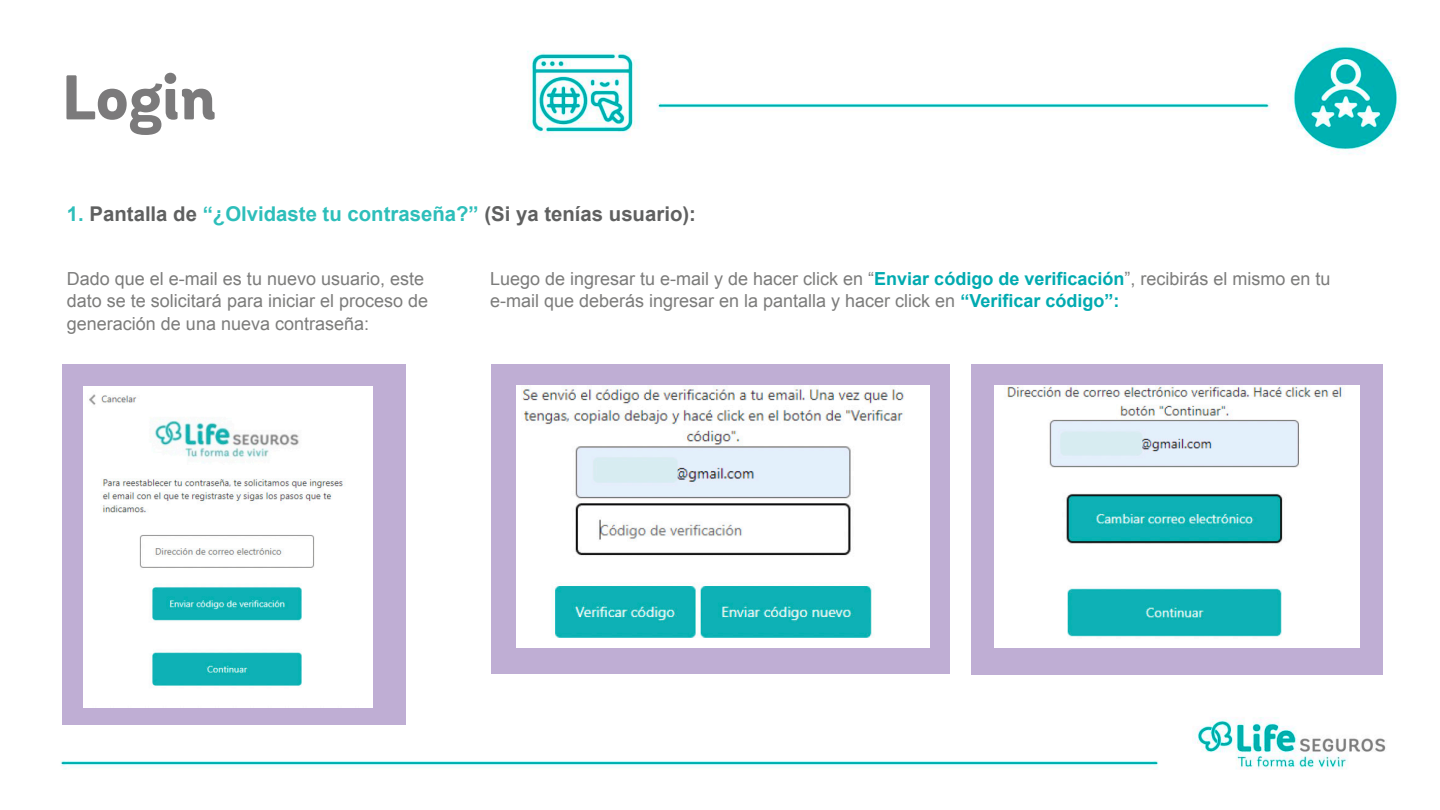
<style>
.page{position:relative;width:1440px;height:810px;background:#fff}
.page>*{position:absolute;margin:0;border:0;box-sizing:border-box;transform-origin:0 0}
.t1{font:800 63px "Andes Rounded";color:#7b7a7b}
.t2{font:700 20.4px "Arial";color:#5f6060}
.t3{font:18px/22.5px "Arial";color:#7c7c7b}
.s1{color:#2dbeba}
.s2{font-weight:700;color:#00aab0}
</style>
<div class="page">
<img style="left:60px;top:42px;width:1340px;height:728px">
<div style="left:663px;top:129px;width:614px;height:576px;background:#fff"></div>
<div style="left:46px;top:63px;width:480px;height:426px;background:#fff"></div>
<div style="left:62px;top:364px;width:344px;height:361px;background:#bfaed4"></div>
<div style="left:491px;top:364px;width:459px;height:310px;background:#bfaed4"></div>
<div style="left:971px;top:364px;width:412px;height:310px;background:#bfaed4"></div>
<img style="left:83px;top:386px;width:290px;height:322px">
<img style="left:517px;top:385px;width:413px;height:262px">
<img style="left:994px;top:385px;width:366px;height:262px">
<h1 class="t1" style="left:62px;top:58px;width:155px">Login</h1>
<p class="t2" style="left:67px;top:200px;width:631px"><span class="s1">1.</span> Pantalla de <span class="s1">“¿Olvidaste tu contraseña?”</span> (Si ya tenías usuario):</p>
<p class="t3" style="left:67px;top:267px;width:363px">Dado que el e-mail es tu nuevo usuario, este dato se te solicitará para iniciar el proceso de generación de una nueva contraseña:</p>
<p class="t3" style="left:490px;top:267px;width:842px">Luego de ingresar tu e-mail y de hacer click en “<span class="s2">Enviar código de verificación</span>”, recibirás el mismo en tu e-mail que deberás ingresar en la pantalla y hacer click en <span class="s2">“Verificar código”:</span></p>
</div>
